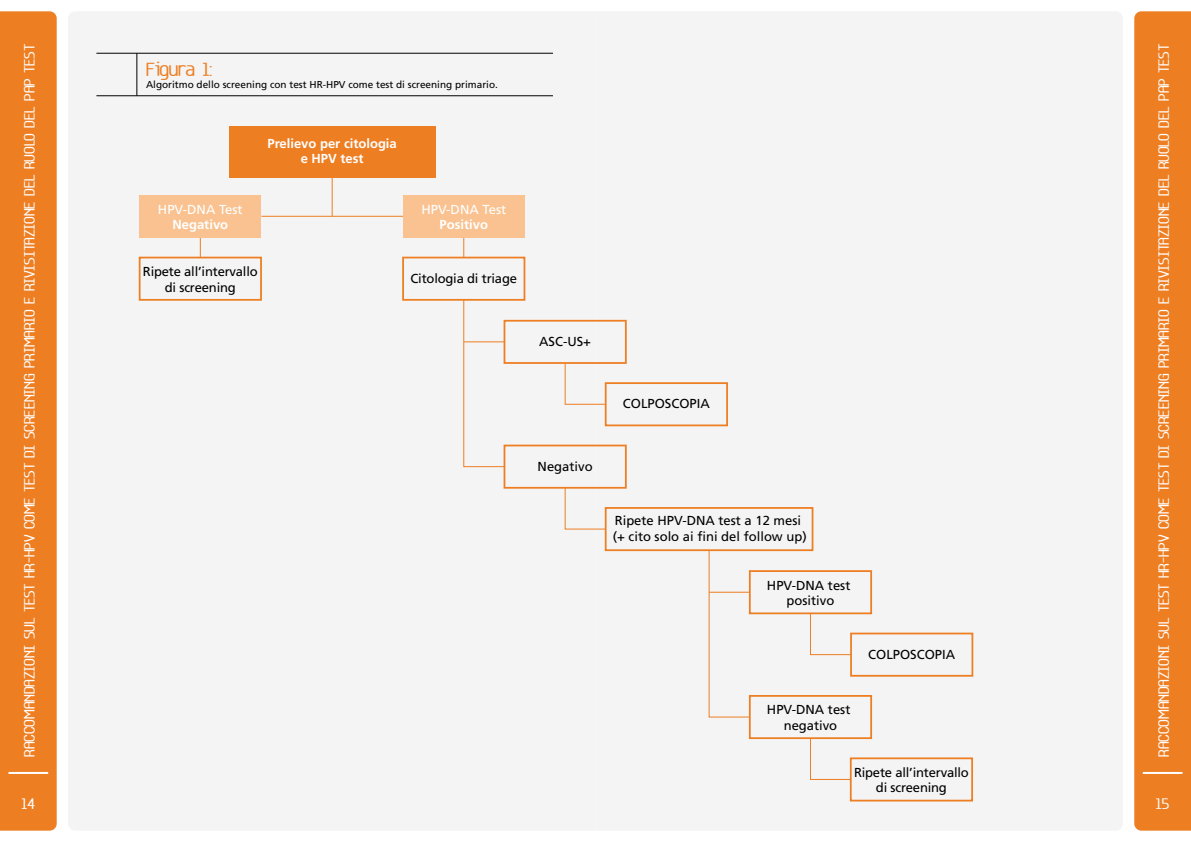
<style>
.page{position:relative;width:1191px;height:842px;background:#fff}
.page>*{position:absolute;margin:0;border:0;box-sizing:border-box;transform-origin:0 0}
.t1{font:15px "Base 5";color:#ee7e22}
.t2{font:13px/15.6px "Frutiger";color:#000;text-align:center}
.t3{font:700 13px/15.6px "Frutiger";color:#fff;text-align:center}
.t4{font:13px "Frutiger";color:#fff}
.t5{font:12px "Base 5";letter-spacing:.01em;color:#fff}
.t6{font:10px "Frutiger";color:#000}
</style>
<div class="page">
<div style="left:1134px;top:11px;width:57px;height:820px;background:#ee7e22"></div>
<div style="left:0;top:11px;width:57px;height:820px;background:#ee7e22"></div>
<hr style="left:9px;top:772px;width:39px;height:2px;background:#fff">
<hr style="left:1142px;top:772px;width:40px;height:2px;background:#fff">
<div style="left:68px;top:12px;width:527px;height:818px;background:#f4f4f5"></div>
<div style="left:595px;top:12px;width:528px;height:818px;background:#f4f4f5"></div>
<hr style="left:96px;top:53px;width:457px;height:1px;background:#000">
<hr style="left:96px;top:96px;width:457px;height:1px;background:#000">
<hr style="left:137px;top:53px;width:1px;height:43px;background:#000">
<svg style="left:463px;top:237px;width:1px;height:20px"></svg>
<div style="left:229px;top:126px;width:206px;height:51px;background:#ee7e22"></div>
<hr style="left:332px;top:177px;width:1px;height:39px;background:#ee7e22">
<svg style="left:564px;top:364px;width:42px;height:41px"></svg>
<div style="left:139px;top:257px;width:123px;height:44px;border:2px solid #ee7e22"></div>
<div style="left:850px;top:757px;width:123px;height:44px;border:2px solid #ee7e22"></div>
<hr style="left:261px;top:216px;width:142px;height:1px;background:#ee7e22">
<svg style="left:200px;top:237px;width:1px;height:21px"></svg>
<div style="left:402px;top:257px;width:123px;height:44px;border:2px solid #ee7e22"></div>
<div style="left:503px;top:320px;width:123px;height:44px;border:2px solid #ee7e22"></div>
<div style="left:605px;top:382px;width:123px;height:44px;border:2px solid #ee7e22"></div>
<svg style="left:564px;top:489px;width:42px;height:41px"></svg>
<div style="left:503px;top:445px;width:123px;height:44px;border:2px solid #ee7e22"></div>
<div style="left:605px;top:507px;width:208px;height:44px;border:2px solid #ee7e22"></div>
<svg style="left:463px;top:299px;width:42px;height:168px"></svg>
<svg style="left:810px;top:614px;width:41px;height:41px"></svg>
<div style="left:749px;top:570px;width:123px;height:44px;border:2px solid #ee7e22"></div>
<div style="left:850px;top:633px;width:123px;height:44px;border:2px solid #ee7e22"></div>
<svg style="left:810px;top:739px;width:41px;height:41px"></svg>
<div style="left:749px;top:695px;width:123px;height:44px;border:2px solid #ee7e22"></div>
<svg style="left:708px;top:550px;width:42px;height:168px"></svg>
<div style="left:140px;top:195px;width:121px;height:42px;background:#f9c290"></div>
<div style="left:403px;top:195px;width:121px;height:42px;background:#f9c290"></div>
<p class="t5" style="left:22px;top:757px;width:714px;rotate:-90deg">Raccomandazioni sul test HR-HPV come test di screening primario e rivisitazione del ruolo del Pap test</p>
<p class="t1" style="left:146px;top:60px;width:67px">Figura 1:</p>
<p class="t6" style="left:146px;top:79px;width:353px">Algoritmo dello screening con test HR-HPV come test di screening primario.</p>
<p class="t3" style="left:267px;top:135px;width:131px">Prelievo per citologia e HPV test</p>
<p class="t4" style="left:158px;top:201px;width:86px">HPV-DNA Test</p>
<p class="t3" style="left:172px;top:217px;width:57px">Negativo</p>
<p class="t2" style="left:143px;top:264px;width:116px">Ripete all’intervallo di screening</p>
<p class="t4" style="left:421px;top:201px;width:86px">HPV-DNA Test</p>
<p class="t3" style="left:439px;top:217px;width:50px">Positivo</p>
<p class="t2" style="left:410px;top:270px;width:108px">Citologia di triage</p>
<p class="t2" style="left:539px;top:333px;width:53px">ASC-US+</p>
<p class="t2" style="left:537px;top:458px;width:57px">Negativo</p>
<p class="t2" style="left:623px;top:396px;width:88px">COLPOSCOPIA</p>
<p class="t2" style="left:613px;top:513px;width:195px;text-align:left">Ripete HPV-DNA test a 12 mesi (+ cito solo ai fini del follow up)</p>
<p class="t2" style="left:767px;top:577px;width:85px">HPV-DNA test positivo</p>
<p class="t2" style="left:767px;top:702px;width:85px">HPV-DNA test negativo</p>
<p class="t2" style="left:868px;top:646px;width:88px">COLPOSCOPIA</p>
<p class="t2" style="left:854px;top:764px;width:116px">Ripete all’intervallo di screening</p>
<p class="t5" style="left:1156px;top:757px;width:714px;rotate:-90deg">Raccomandazioni sul test HR-HPV come test di screening primario e rivisitazione del ruolo del Pap test</p>
<p class="t5" style="left:22px;top:796px;width:15px">14</p>
<p class="t5" style="left:1156px;top:796px;width:15px">15</p>
</div>
